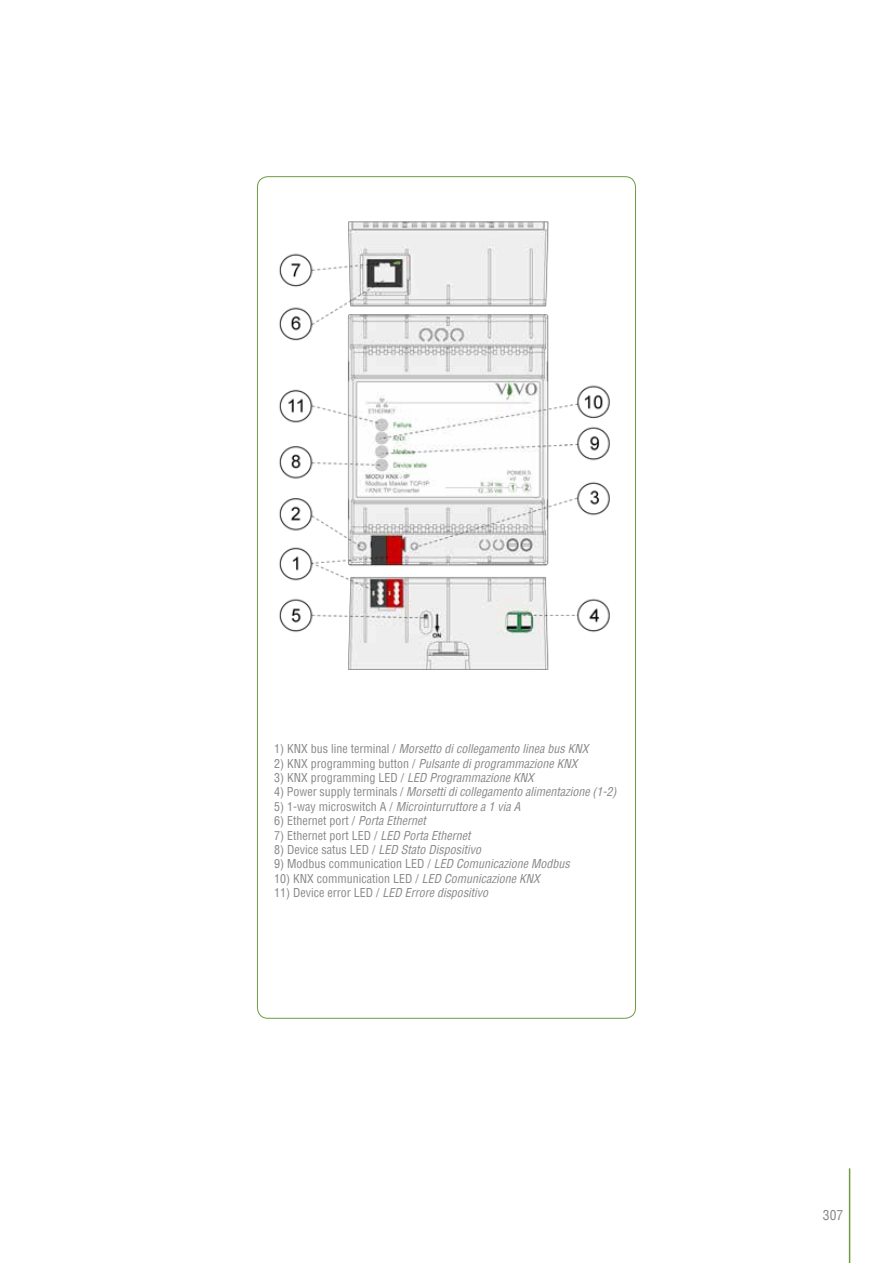
<style>
.page{position:relative;width:893px;height:1263px;background:#fff}
.page>*{position:absolute;margin:0;border:0;box-sizing:border-box;transform-origin:0 0}
.t1{font:condensed 13.5px "Helvetica";color:#878787}
.t2{font:italic condensed 12px "Helvetica";color:#878787}
.t3{font:condensed 12px "Helvetica";color:#878787}
.s1{font-style:normal}
.s2{font-style:italic}
</style>
<div class="page">
<hr style="left:849px;top:1168px;width:1px;height:95px;background:#709a42">
<img style="left:279px;top:221px;width:331px;height:448px">
<p class="t2" style="left:274px;top:741px;width:316px"><span class="s1">1) KNX bus line terminal /</span> Morsetto di collegamento linea bus KNX</p>
<p class="t2" style="left:274px;top:755px;width:305px"><span class="s1">2) KNX programming button /</span> Pulsante di programmazione KNX</p>
<p class="t3" style="left:274px;top:770px;width:261px">3) KNX programming LED / <span class="s2">LED Programmazione KNX</span></p>
<p class="t2" style="left:274px;top:784px;width:344px"><span class="s1">4) Power supply terminals /</span> Morsetti di collegamento alimentazione (1-2)</p>
<p class="t2" style="left:274px;top:799px;width:248px"><span class="s1">5) 1-way microswitch A /</span> Microinturruttore a 1 via A</p>
<p class="t3" style="left:274px;top:813px;width:153px">6) Ethernet port / <span class="s2">Porta Ethernet</span></p>
<p class="t3" style="left:274px;top:827px;width:198px">7) Ethernet port LED / <span class="s2">LED Porta Ethernet</span></p>
<p class="t2" style="left:274px;top:842px;width:208px"><span class="s1">8) Device satus LED /</span> LED Stato Dispositivo</p>
<p class="t3" style="left:274px;top:856px;width:297px">9) Modbus communication LED / <span class="s2">LED Comunicazione Modbus</span></p>
<p class="t3" style="left:274px;top:871px;width:267px">10) KNX communication LED / <span class="s2">LED Comunicazione KNX</span></p>
<p class="t2" style="left:274px;top:885px;width:216px"><span class="s1">11) Device error LED /</span> LED Errore dispositivo</p>
<p class="t1" style="left:823px;top:1207px;width:22px">307</p>
</div>
